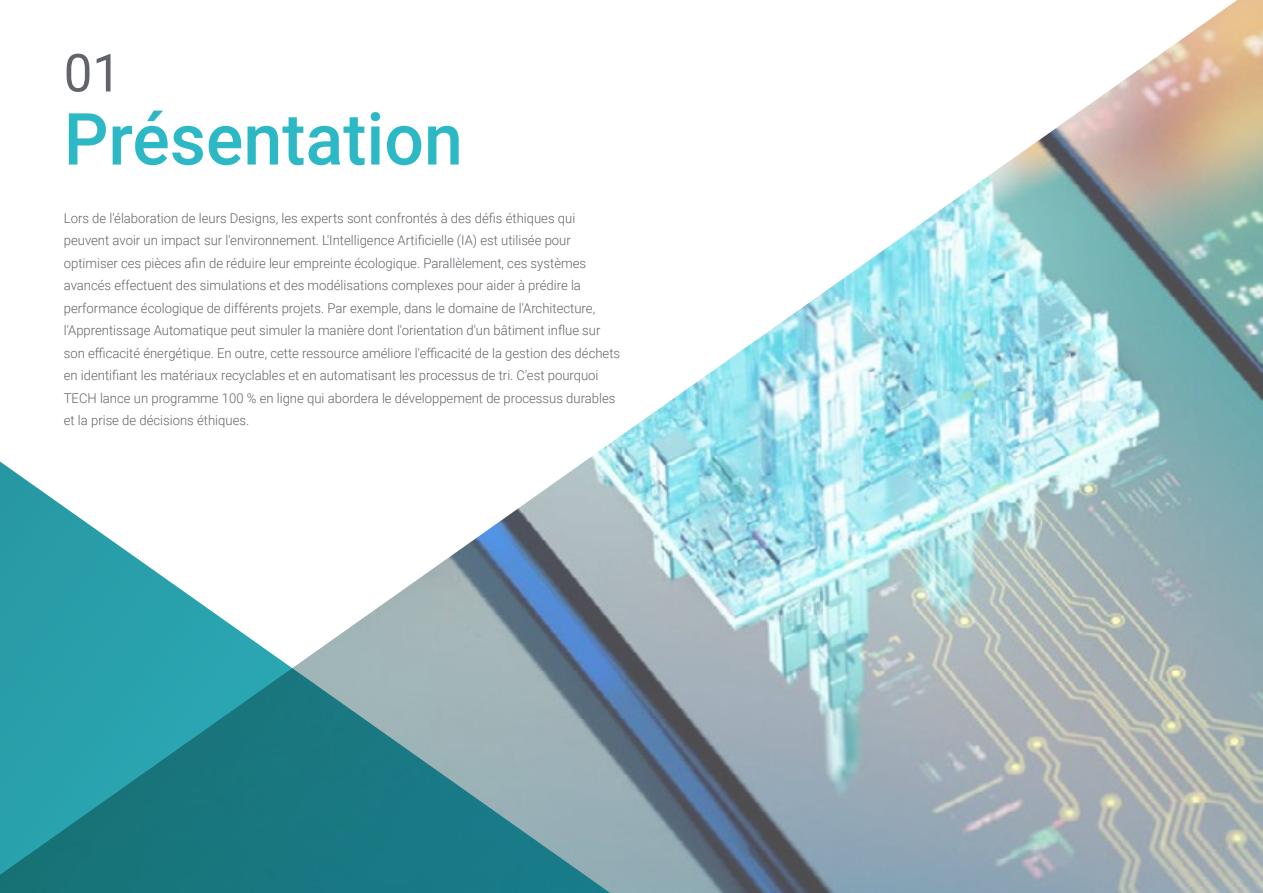
<style>
.page{position:relative;width:1263px;height:893px;background:#fff}
.page>*{position:absolute;margin:0;border:0;box-sizing:border-box;transform-origin:0 0}
.t1{font:500 72px "Roboto";color:#2db8c5}
.t2{font:52.5px "Roboto";color:#61646a}
.t3{font:300 13.5px/22.5px "Roboto";color:#61646a}
</style>
<div class="page">
<img style="left:607px;top:0;width:656px;height:893px">
<svg style="left:0;top:446px;width:640px;height:447px"></svg>
<h2 class="t2" style="left:64px;top:36px;width:59px">01</h2>
<h1 class="t1" style="left:64px;top:89px;width:401px">Présentation</h1>
<p class="t3" style="left:64px;top:206px;width:558px">Lors de l'élaboration de leurs Designs, les experts sont confrontés à des défis éthiques qui peuvent avoir un impact sur l'environnement. L'Intelligence Artificielle (IA) est utilisée pour optimiser ces pièces afin de réduire leur empreinte écologique. Parallèlement, ces systèmes avancés effectuent des simulations et des modélisations complexes pour aider à prédire la performance écologique de différents projets. Par exemple, dans le domaine de l'Architecture, l'Apprentissage Automatique peut simuler la manière dont l'orientation d'un bâtiment influe sur son efficacité énergétique. En outre, cette ressource améliore l'efficacité de la gestion des déchets en identifiant les matériaux recyclables et en automatisant les processus de tri. C'est pourquoi TECH lance un programme 100 % en ligne qui abordera le développement de processus durables et la prise de décisions éthiques.</p>
</div>
